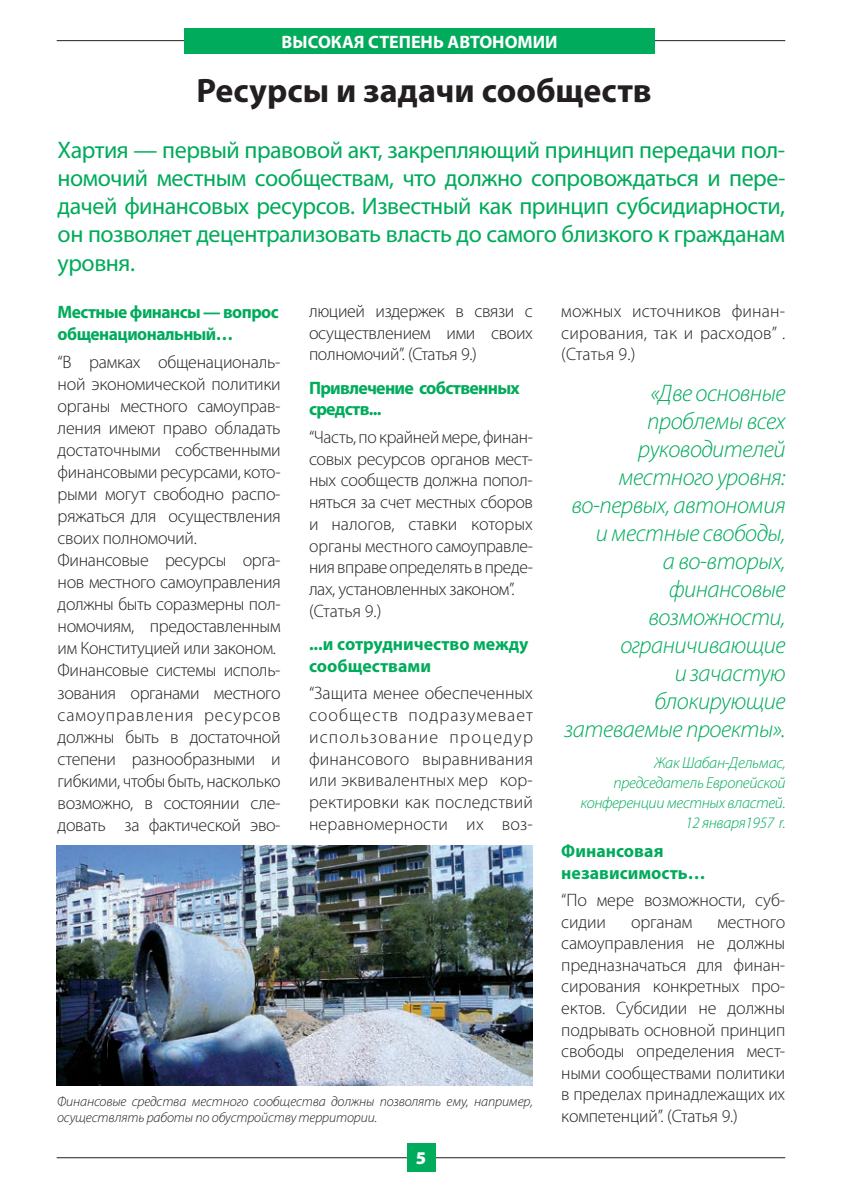
<style>
.page{position:relative;width:842px;height:1191px;background:#fff}
.page>*{position:absolute;margin:0;border:0;box-sizing:border-box;transform-origin:0 0}
.t1{font:700 34px "Myriad Pro";color:#231f20}
.t2{font:24px/28px "Myriad Pro";letter-spacing:-.02em;color:#00ab5b;text-align:justify}
.t3{font:italic 300 24px/28px "Myriad Pro";letter-spacing:-.02em;color:#00ab5b;text-align:right}
.t4{font:300 18px/22px "Myriad Pro";letter-spacing:-.015em;color:#231f20;text-align:justify}
.t5{font:700 18px/22px "Myriad Pro";letter-spacing:-.03em;color:#00ab5b}
.t6{font:700 18px/21.8px "Myriad Pro";color:#00ab5b}
.t7{font:700 18px "Myriad Pro";color:#fff}
.t8{font:900 18px "Myriad Pro";color:#fff}
.t9{font:italic 300 16px/20px "Myriad Pro";letter-spacing:-.02em;color:#00ab5b;text-align:right}
.t10{font:italic 300 14px/16.8px "Myriad Pro";letter-spacing:-.01em;color:#231f20}
</style>
<div class="page">
<hr style="left:57px;top:40px;width:728px;height:1px;background:#231f20">
<hr style="left:57px;top:1157px;width:728px;height:1px;background:#231f20">
<div style="left:184px;top:28px;width:471px;height:26px;background:#00ab5b"></div>
<div style="left:407px;top:1143px;width:28px;height:28px;background:#00ab5b"></div>
<img style="left:57px;top:845px;width:476px;height:240px">
<p class="t7" style="left:282px;top:30px;width:277px">ВЫСОКАЯ СТЕПЕНЬ АВТОНОМИИ</p>
<h1 class="t1" style="left:197px;top:68px;width:456px">Ресурсы и задачи сообществ</h1>
<p class="t2" style="left:58px;top:136px;width:729px">Хартия — первый правовой акт, закрепляющий принцип передачи пол&shy;номочий местным сообществам, что должно сопровождаться и пере&shy;дачей финансовых ресурсов. Известный как принцип субсидиарности, он позволяет децентрализовать власть до самого близкого к гражданам уровня.</p>
<p class="t5" style="left:58px;top:300px;width:223px">Местные финансы — вопрос общенациональный…</p>
<p class="t4" style="left:58px;top:350px;width:225px;text-align:left">“В рамках общенациональ&shy;ной экономической политики органы местного самоуправ&shy;ления имеют право обладать достаточными собственными финансовыми ресурсами, кото&shy;рыми могут свободно распо&shy;ряжаться для осуществления своих полномочий.<br>Финансовые ресурсы орга&shy;нов местного самоуправления должны быть соразмерны пол&shy;номочиям, предоставленным им Конституцией или законом.<br>Финансовые системы исполь&shy;зования органами местного самоуправления ресурсов должны быть в достаточной степени разнообразными и гибкими, чтобы быть, насколько возможно, в состоянии сле&shy;довать за фактической эво-</p>
<p class="t4" style="left:561px;top:300px;width:225px">можных источников финан&shy;сирования, так и расходов” . (Статья 9.)</p>
<p class="t4" style="left:309px;top:300px;width:225px">люцией издержек в связи с осуществлением ими своих полномочий”. (Статья 9.)</p>
<p class="t5" style="left:309px;top:376px;width:212px">Привлечение собственных средств...</p>
<p class="t4" style="left:309px;top:426px;width:225px;text-align:left">“Часть, по крайней мере, финан&shy;совых ресурсов органов мест&shy;ных сообществ должна попол&shy;няться за счет местных сборов и налогов, ставки которых органы местного самоуправле&shy;ния вправе определять в преде&shy;лах, установленных законом”. (Статья 9.)</p>
<p class="t6" style="left:309px;top:632px;width:221px">...и сотрудничество между сообществами</p>
<p class="t4" style="left:309px;top:682px;width:226px">“Защита менее обеспеченных сообществ подразумевает использование процедур финансового выравнивания или эквивалентных мер кор&shy;ректировки как последствий неравномерности их воз-</p>
<h2 class="t3" style="left:565px;top:378px;width:222px">«Две основные проблемы всех руководителей местного уровня: во-первых, автономия и местные свободы,<br>а во-вторых, финансовые возможности, ограничивающие<br>и зачастую блокирующие затеваемые проекты».</h2>
<p class="t9" style="left:580px;top:753px;width:207px">Жак Шабан-Дельмас, председатель Европейской конференции местных властей.<br>12 января1957 r.</p>
<p class="t10" style="left:57px;top:1092px;width:477px">Финансовые средства местного сообщества должны позволять ему, например, осуществлять работы по обустройству территории.</p>
<p class="t8" style="left:416px;top:1146px;width:12px">5</p>
<p class="t6" style="left:561px;top:839px;width:146px">Финансовая независимость…</p>
<p class="t4" style="left:561px;top:889px;width:225px">“По мере возможности, суб&shy;сидии</p>
<p class="t4" style="left:561px;top:910px;width:225px;text-indent:156px">местного самоуправления не должны предназначаться для финан&shy;сирования конкретных про&shy;ектов. Субсидии не должны подрывать основной принцип свободы определения мест&shy;ными сообществами политики в пределах принадлежащих их компетенций”. (Статья 9.)</p>
<p class="t4" style="left:631px;top:910px;width:63px">органам</p>
</div>
